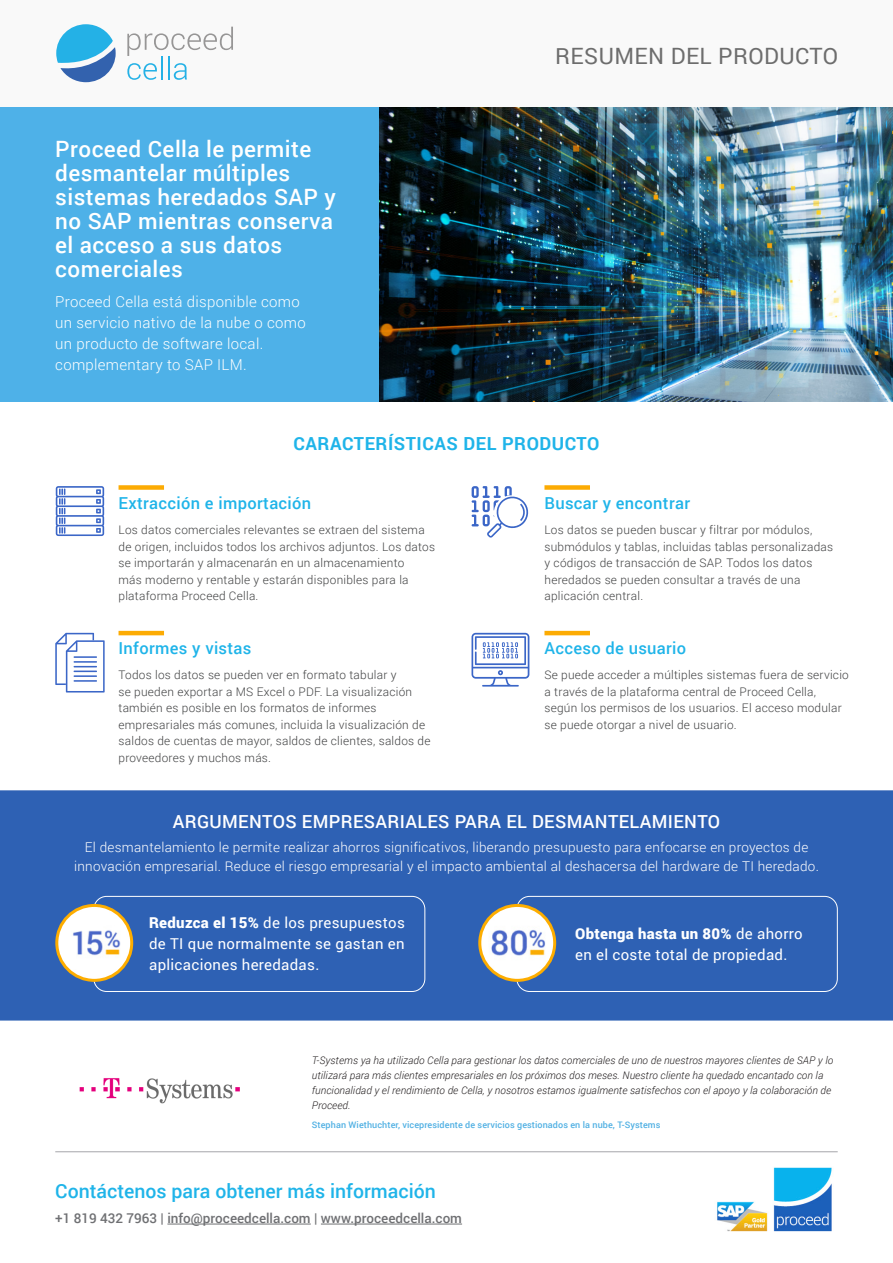
<style>
.page{position:relative;width:893px;height:1263px;background:#fff}
.page>*{position:absolute;margin:0;border:0;box-sizing:border-box;transform-origin:0 0}
.Paragraph_1{font:500 22.5px/24px "Roboto";letter-spacing:.02em;color:#fff}
.t1{font:22.5px "Roboto";letter-spacing:.02em;color:#6d6d6d}
.Paragraph_Style_1{font:500 19.5px "Roboto";color:#1fb4e9}
.heading1{font:500 18px "Roboto";letter-spacing:.02em;color:#fff}
.t2{font:700 18px "Roboto";letter-spacing:.03em;color:#1fb4e9}
.heading_2{font:500 16.5px "Roboto";letter-spacing:.02em;color:#1fb4e9}
.Paragraph_Style_1-2{font:15px/21px "Roboto";letter-spacing:.02em;color:#fff;text-align:justify}
.Paragraph_1-2{font:300 15px/21px "Roboto";letter-spacing:.02em;color:#fff}
.Paragraph_1-3{font:300 13.5px/19.5px "Roboto";letter-spacing:.02em;color:#fff;text-align:center}
.Paragraph_Style_1-3{font:500 13.5px "Roboto";color:#6f7073}
.Paragraph_1-4{font:300 11.85px/16.5px "Roboto";letter-spacing:.02em;color:#414243}
.Paragraph_Style_1-4{font:italic 300 10.5px/15px "Roboto";letter-spacing:.01em;color:#231f20}
.Paragraph_Style_1-5{font:500 9px "Roboto";letter-spacing:.01em;color:#50b0e3}
.s1{font-weight:900}
</style>
<div class="page">
<div style="left:0;top:790px;width:893px;height:230px;background:#2e61b4"></div>
<div style="left:0;top:75px;width:387px;height:327px;background:#4eb1e8"></div>
<img style="left:379px;top:106px;width:514px;height:296px">
<hr style="left:55px;top:1151px;width:783px;height:1px;background:#a5a6aa">
<hr style="left:167px;top:1224px;width:144px;height:1px;background:#6f7073">
<hr style="left:321px;top:1224px;width:141px;height:1px;background:#6f7073">
<img style="left:717px;top:1167px;width:115px;height:65px">
<div style="left:119px;top:485px;width:45px;height:5px;background:#fcab03"></div>
<hr style="left:119px;top:631px;width:45px;height:4px;background:#fcab03">
<div style="left:544px;top:485px;width:46px;height:5px;background:#fcab03"></div>
<hr style="left:544px;top:631px;width:46px;height:4px;background:#fcab03">
<div style="left:0;top:0;width:893px;height:106px;background:#f9f9f9"></div>
<svg style="left:56px;top:24px;width:60px;height:58px"></svg>
<svg style="left:127px;top:27px;width:106px;height:29px"></svg>
<svg style="left:127px;top:63px;width:30px;height:17px"></svg>
<hr style="left:161px;top:56px;width:2px;height:24px;background:#24b1e6">
<hr style="left:168px;top:56px;width:2px;height:24px;background:#24b1e6">
<svg style="left:174px;top:63px;width:13px;height:17px"></svg>
<svg style="left:56px;top:486px;width:48px;height:50px"></svg>
<svg style="left:472px;top:486px;width:57px;height:52px"></svg>
<div style="left:94px;top:896px;width:331px;height:96px;border:1px solid #fff;border-radius:13px"></div>
<svg style="left:471px;top:633px;width:58px;height:54px"></svg>
<svg style="left:55px;top:633px;width:50px;height:59px"></svg>
<div style="left:516px;top:896px;width:322px;height:96px;border:1px solid #fff;border-radius:13px"></div>
<img style="left:79px;top:1078px;width:161px;height:26px">
<img style="left:57px;top:905px;width:75px;height:75px;border-radius:37px">
<div style="left:55px;top:904px;width:78px;height:78px;border:3px solid #fdad00;border-radius:50%"></div>
<img style="left:480px;top:905px;width:75px;height:75px;border-radius:37px">
<div style="left:478px;top:904px;width:78px;height:78px;border:3px solid #fdad00;border-radius:50%"></div>
<p class="Paragraph_1" style="left:55px;top:136px;width:282px">Proceed Cella le permite desmantelar múltiples sistemas heredados SAP y no SAP mientras conserva el acceso a sus datos comerciales</p>
<p class="Paragraph_1-2" style="left:55px;top:291px;width:252px">Proceed Cella está disponible como un servicio nativo de la nube o como un producto de software local. complementary to SAP ILM.</p>
<p class="t1" style="left:555px;top:40px;width:285px">RESUMEN DEL PRODUCTO</p>
<p class="t2" style="left:294px;top:431px;width:307px">CARACTERÍSTICAS DEL PRODUCTO</p>
<p class="heading_2" style="left:119px;top:492px;width:194px">Extracción e importación</p>
<p class="Paragraph_1-4" style="left:119px;top:521px;width:318px">Los datos comerciales relevantes se extraen del sistema de origen, incluidos todos los archivos adjuntos. Los datos se importarán y almacenarán en un almacenamiento<br>más moderno y rentable y estarán disponibles para la plataforma Proceed Cella.</p>
<p class="heading_2" style="left:119px;top:637px;width:134px">Informes y vistas</p>
<p class="Paragraph_1-4" style="left:119px;top:666px;width:314px">Todos los datos se pueden ver en formato tabular y<br>se pueden exportar a MS Excel o PDF. La visualización también es posible en los formatos de informes empresariales más comunes, incluida la visualización de saldos de cuentas de mayor, saldos de clientes, saldos de proveedores y muchos más.</p>
<p class="heading_2" style="left:544px;top:492px;width:147px">Buscar y encontrar</p>
<p class="Paragraph_1-4" style="left:544px;top:521px;width:290px">Los datos se pueden buscar y filtrar por módulos, submódulos y tablas, incluidas tablas personalizadas y códigos de transacción de SAP. Todos los datos heredados se pueden consultar a través de una aplicación central.</p>
<p class="heading_2" style="left:544px;top:637px;width:143px">Acceso de usuario</p>
<p class="Paragraph_1-4" style="left:544px;top:666px;width:306px">Se puede acceder a múltiples sistemas fuera de servicio a través de la plataforma central de Proceed Cella, según los permisos de los usuarios. El acceso modular se puede otorgar a nivel de usuario.</p>
<p class="heading1" style="left:173px;top:809px;width:549px">ARGUMENTOS EMPRESARIALES PARA EL DESMANTELAMIENTO</p>
<p class="Paragraph_1-3" style="left:74px;top:837px;width:746px">El desmantelamiento le permite realizar ahorros significativos, liberando presupuesto para enfocarse en proyectos de innovación empresarial. Reduce el riesgo empresarial y el impacto ambiental al deshacersa del hardware de TI heredado.</p>
<p class="Paragraph_Style_1-2" style="left:149px;top:912px;width:257px"><span class="s1">Reduzca el 15%</span> de los presupuestos de TI que normalmente se gastan en aplicaciones heredadas.</p>
<p class="Paragraph_Style_1-2" style="left:575px;top:922px;width:229px"><span class="s1">Obtenga hasta un 80%</span> de ahorro en el coste total de propiedad.</p>
<p class="Paragraph_Style_1-4" style="left:312px;top:1052px;width:523px">T-Systems ya ha utilizado Cella para gestionar los datos comerciales de uno de nuestros mayores clientes de SAP y lo utilizará para más clientes empresariales en los próximos dos meses. Nuestro cliente ha quedado encantado con la funcionalidad y el rendimiento de Cella, y nosotros estamos igualmente satisfechos con el apoyo y la colaboración de Proceed.</p>
<p class="Paragraph_Style_1-5" style="left:312px;top:1119px;width:350px">Stephan Wiethuchter, vicepresidente de servicios gestionados en la nube, T-Systems</p>
<p class="Paragraph_Style_1" style="left:55px;top:1177px;width:382px">Contáctenos para obtener más información</p>
<p class="Paragraph_Style_1-3" style="left:55px;top:1209px;width:408px">+1 819 432 7963 | info@proceedcella.com | www.proceedcella.com</p>
</div>
